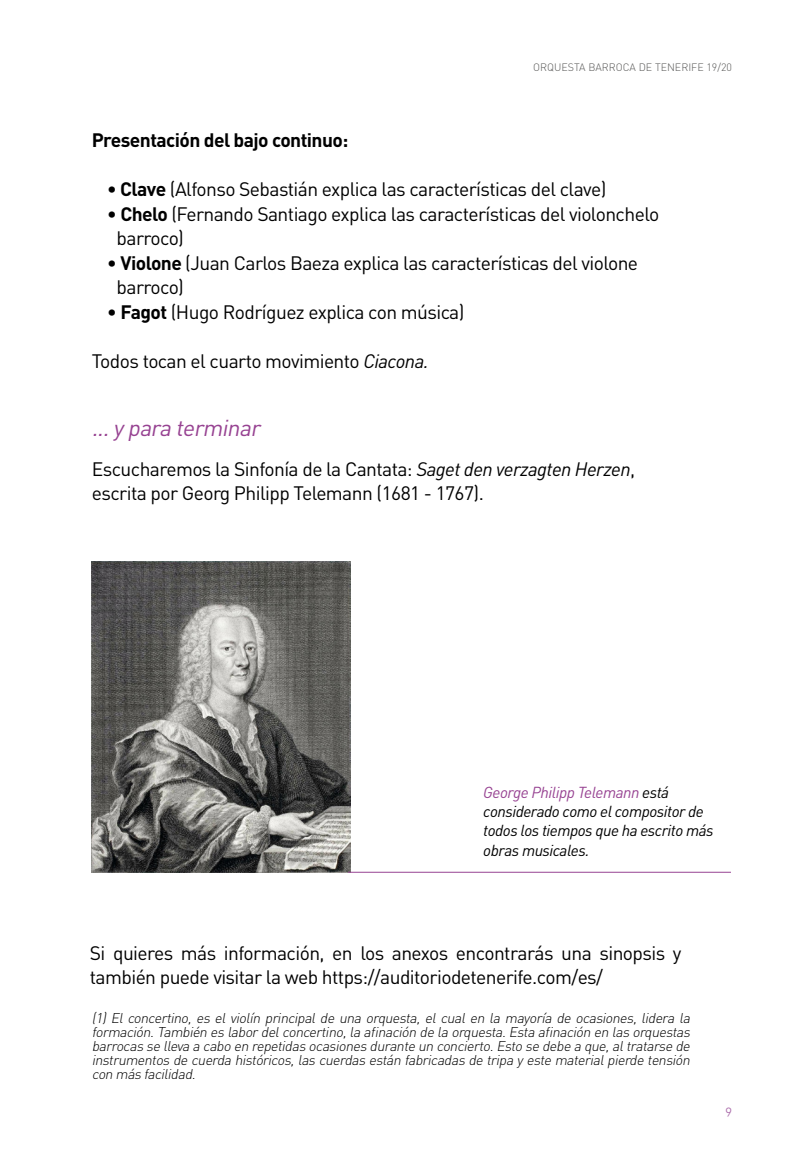
<style>
.page{position:relative;width:794px;height:1166px;background:#fff}
.page>*{position:absolute;margin:0;border:0;box-sizing:border-box;transform-origin:0 0}
.t1{font:italic 22.75px "DIN Pro";color:#974392}
.t2{font:19.25px/24.5px "DIN";letter-spacing:-.03em;color:#000}
.t3{font:700 19.25px "DIN Pro";letter-spacing:-.03em;color:#000}
.t4{font:italic 15.75px/19.2px "DIN";letter-spacing:-.03em;color:#000}
.t5{font:italic 300 14px/14px "DIN Pro";color:#000;text-align:justify}
.t6{font:12.25px "DIN Regular Alternate";color:#a969a9}
.t7{font:300 10.67px "DIN Pro";color:#575756}
.s1{font-family:"DIN Pro";font-weight:700}
.s2{font-family:"DIN Pro"}
.s3{font-style:italic}
.s4{color:#974392}
</style>
<div class="page">
<img style="left:92px;top:562px;width:258px;height:310px">
<hr style="left:348px;top:872px;width:383px;height:1px;background:#974392">
<p class="t7" style="left:533px;top:60px;width:200px">ORQUESTA BARROCA DE TENERIFE 19/20</p>
<p class="t3" style="left:92px;top:127px;width:258px">Presentación del bajo continuo:</p>
<p class="t2" style="left:107px;top:176px;width:501px">• <span class="s1">Clave</span> (Alfonso Sebastián explica las características del clave)</p>
<p class="t2" style="left:117px;top:201px;width:544px;text-indent:-10px"><span class="s2">•</span> <span class="s1">Chelo</span> (Fernando Santiago explica las características del violonchelo barroco)</p>
<p class="t2" style="left:117px;top:250px;width:523px;text-indent:-10px"><span class="s2">•</span> <span class="s1">Violone</span> (Juan Carlos Baeza explica las características del violone barroco)</p>
<p class="t2" style="left:107px;top:299px;width:359px"><span class="s2">•</span> <span class="s1">Fagot</span> (Hugo Rodríguez explica con música)</p>
<p class="t2" style="left:92px;top:348px;width:338px">Todos tocan el cuarto movimiento <span class="s3">Ciacona.</span></p>
<p class="t1" style="left:92px;top:413px;width:175px">...ypara terminar</p>
<p class="t2" style="left:92px;top:456px;width:545px">Escucharemos la Sinfonía de la Cantata: <span class="s3">Saget den verzagten Herzen</span>, escrita por Georg Philipp Telemann (1681 - 1767).</p>
<p class="t4" style="left:483px;top:782px;width:232px"><span class="s4">George Philipp Telemann</span> está considerado como el compositor de todos los tiempos que ha escrito más obras musicales.</p>
<p class="t2" style="left:90px;top:940px;width:593px">Si quieres más información, en los anexos encontrarás una sinopsis y también puede visitar la web https://auditoriodetenerife.com/es/</p>
<p class="t5" style="left:92px;top:1010px;width:603px">(1) El concertino, es el violín principal de una orquesta, el cual en la mayoría de ocasiones, lidera la formación.También eslabordelconcertino,la afinación de la orquesta.Esta afinación en lasorquestas barrocasse lleva a cabo en repetidasocasionesdurante un concierto.Esto se debe a que,altratarse de instrumentosde cuerda históricos,lascuerdasestán fabricadasde tripa yeste materialpierde tensión con másfacilidad.</p>
<p class="t6" style="left:725px;top:1103px;width:8px">9</p>
</div>
